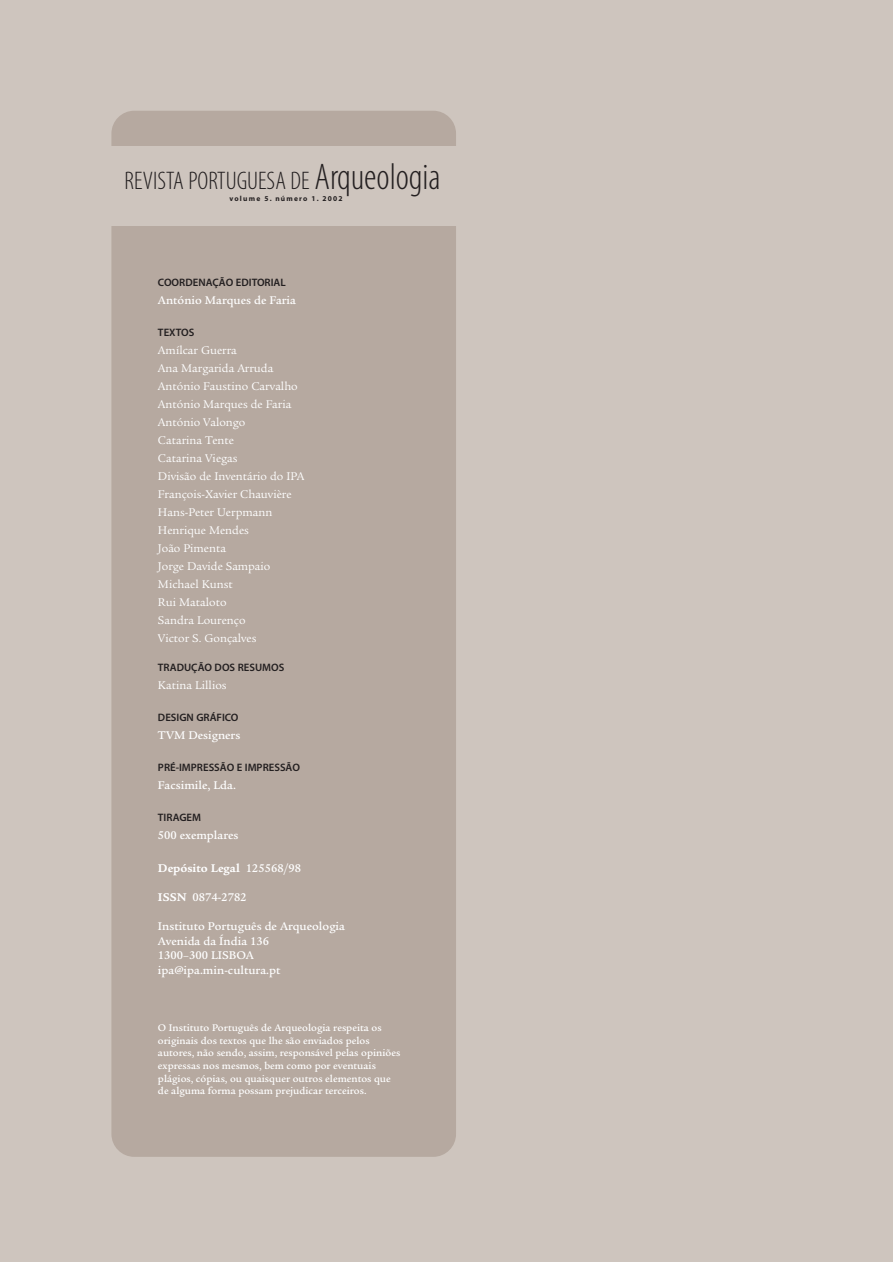
<style>
.page{position:relative;width:893px;height:1262px;background:#fff}
.page>*{position:absolute;margin:0;border:0;box-sizing:border-box;transform-origin:0 0}
.t1{font:25.5px "Myriad MM 215 300";color:#231f20}
.t2{font:12.15px/18px "Legacy Serif";color:#fff}
.t3{font:500 12.15px/14.5px "Legacy Serif";color:#fff}
.t4{font:700 12.15px "Legacy Serif";color:#fff}
.t5{font:10.8px "Myriad MM 565 600";color:#231f20}
.t6{font:500 10.5px/12.6px "Legacy Serif";color:#fff}
.t7{font:700 7.35px "Myriad";letter-spacing:.165em;color:#231f20}
.s1{font-size:37.2px}
.s2{font-weight:500}
.s3{font-weight:700}
</style>
<div class="page">
<div style="left:0;top:0;width:892px;height:1262px;background:#cec5be"></div>
<div style="left:111px;top:111px;width:345px;height:1045px;background:#b6a9a0;border-radius:23px"></div>
<div style="left:67px;top:146px;width:472px;height:79px;background:#cec5be"></div>
<h1 class="t1" style="left:125px;top:171px;width:317px">REVISTA PORTUGUESA DE <span class="s1">Arqueologia</span></h1>
<p class="t7" style="left:229px;top:196px;width:115px">volume 5. número 1. 2002</p>
<p class="t5" style="left:158px;top:278px;width:129px">COORDENAÇÃO EDITORIAL</p>
<p class="t3" style="left:158px;top:294px;width:140px">António Marques de Faria</p>
<p class="t5" style="left:158px;top:328px;width:38px">TEXTOS</p>
<p class="t2" style="left:158px;top:342px;width:148px">Amílcar Guerra<br>Ana Margarida Arruda<br>António Faustino Carvalho<br>António Marques de Faria<br>António Valongo<br>Catarina Tente<br>Catarina Viegas<br>Divisão de Inventário do IPA<br>François-Xavier Chauvière<br>Hans-Peter Uerpmann<br>Henrique Mendes<br>João Pimenta<br>Jorge Davide Sampaio<br>Michael Kunst<br>Rui Mataloto<br>Sandra Lourenço<br>Victor S. Gonçalves</p>
<p class="t5" style="left:158px;top:663px;width:128px">TRADUÇÃO DOS RESUMOS</p>
<p class="t2" style="left:158px;top:677px;width:70px">Katina Lillios</p>
<p class="t5" style="left:158px;top:713px;width:82px">DESIGN GRÁFICO</p>
<p class="t3" style="left:158px;top:729px;width:84px">TVM Designers</p>
<p class="t5" style="left:158px;top:763px;width:144px">PRÉ-IMPRESSÃO E IMPRESSÃO</p>
<p class="t3" style="left:158px;top:779px;width:79px">Facsimile, Lda.</p>
<p class="t5" style="left:158px;top:813px;width:45px">TIRAGEM</p>
<p class="t3" style="left:158px;top:829px;width:82px">500 exemplares</p>
<p class="t4" style="left:158px;top:863px;width:145px">Depósito Legal <span class="s2">125568/98</span></p>
<p class="t3" style="left:158px;top:891px;width:90px"><span class="s3">ISSN</span> 0874-2782</p>
<p class="t3" style="left:158px;top:920px;width:189px">Instituto Português de Arqueologia<br>Avenida da Índia 136<br>1300–300 LISBOA ipa@ipa.min-cultura.pt</p>
<p class="t6" style="left:158px;top:1022px;width:244px">O Instituto Português de Arqueologia respeita os originais dos textos que lhe são enviados pelos autores, não sendo, assim, responsável pelas opiniões expressas nos mesmos, bem como por eventuais plágios, cópias, ou quaisquer outros elementos que de alguma forma possam prejudicar terceiros.</p>
</div>
